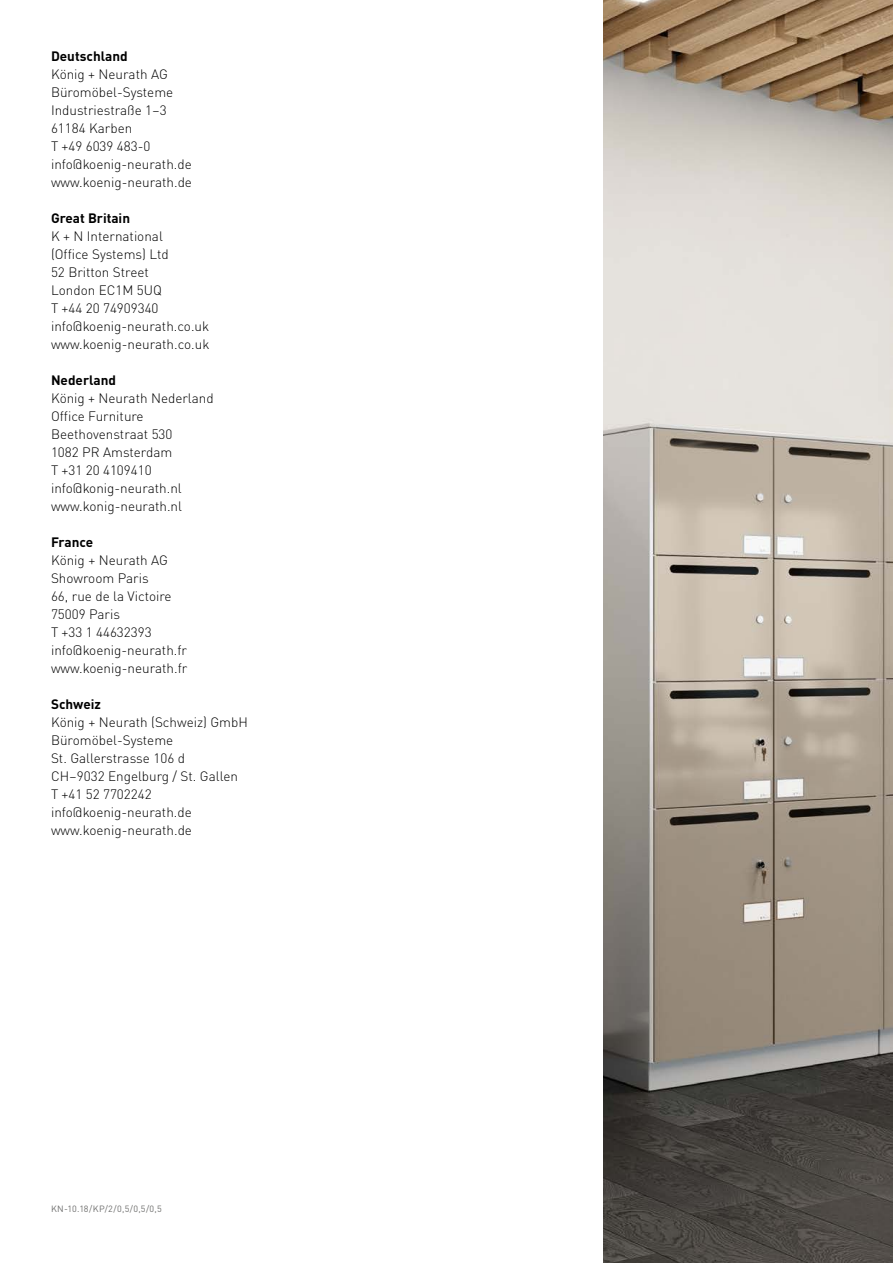
<style>
.page{position:relative;width:893px;height:1263px;background:#fff}
.page>*{position:absolute;margin:0;border:0;box-sizing:border-box;transform-origin:0 0}
.t1{font:300 13.5px/18px "DINOT";color:#000}
.t2{font:700 13.5px "DINOT";color:#000}
.t3{font:9px "DINOT";letter-spacing:.025em;color:#6f6f6e}
</style>
<div class="page">
<img style="left:604px;top:0;width:289px;height:1263px">
<p class="t2" style="left:51px;top:46px;width:78px">Deutschland</p>
<p class="t1" style="left:51px;top:64px;width:142px">König + Neurath AG<br>Büromöbel-Systeme<br>Industriestraße 1–3<br>61184 Karben<br>T +49 6039 483-0 info@koenig-neurath.de www.koenig-neurath.de</p>
<p class="t2" style="left:51px;top:208px;width:81px">Great Britain</p>
<p class="t1" style="left:51px;top:226px;width:160px">K + N International<br>(Office Systems) Ltd<br>52 Britton Street<br>London EC1M 5UQ<br>T +44 20 74909340 info@koenig-neurath.co.uk www.koenig-neurath.co.uk</p>
<p class="t2" style="left:51px;top:370px;width:67px">Nederland</p>
<p class="t1" style="left:51px;top:388px;width:164px">König + Neurath Nederland<br>Office Furniture<br>Beethovenstraat 530<br>1082 PR Amsterdam<br>T +31 20 4109410 info@konig-neurath.nl www.konig-neurath.nl</p>
<p class="t2" style="left:51px;top:532px;width:44px">France</p>
<p class="t1" style="left:51px;top:550px;width:138px">König + Neurath AG<br>Showroom Paris<br>66, rue de la Victoire<br>75009 Paris<br>T +33 1 44632393 info@koenig-neurath.fr www.koenig-neurath.fr</p>
<p class="t2" style="left:51px;top:694px;width:51px">Schweiz</p>
<p class="t1" style="left:51px;top:712px;width:198px">König + Neurath (Schweiz) GmbH<br>Büromöbel-Systeme<br>St. Gallerstrasse 106 d<br>CH–9032 Engelburg / St. Gallen<br>T +41 52 7702242 info@koenig-neurath.de www.koenig-neurath.de</p>
<p class="t3" style="left:51px;top:1202px;width:112px">KN-10.18/KP/2/0,5/0,5/0,5</p>
</div>
